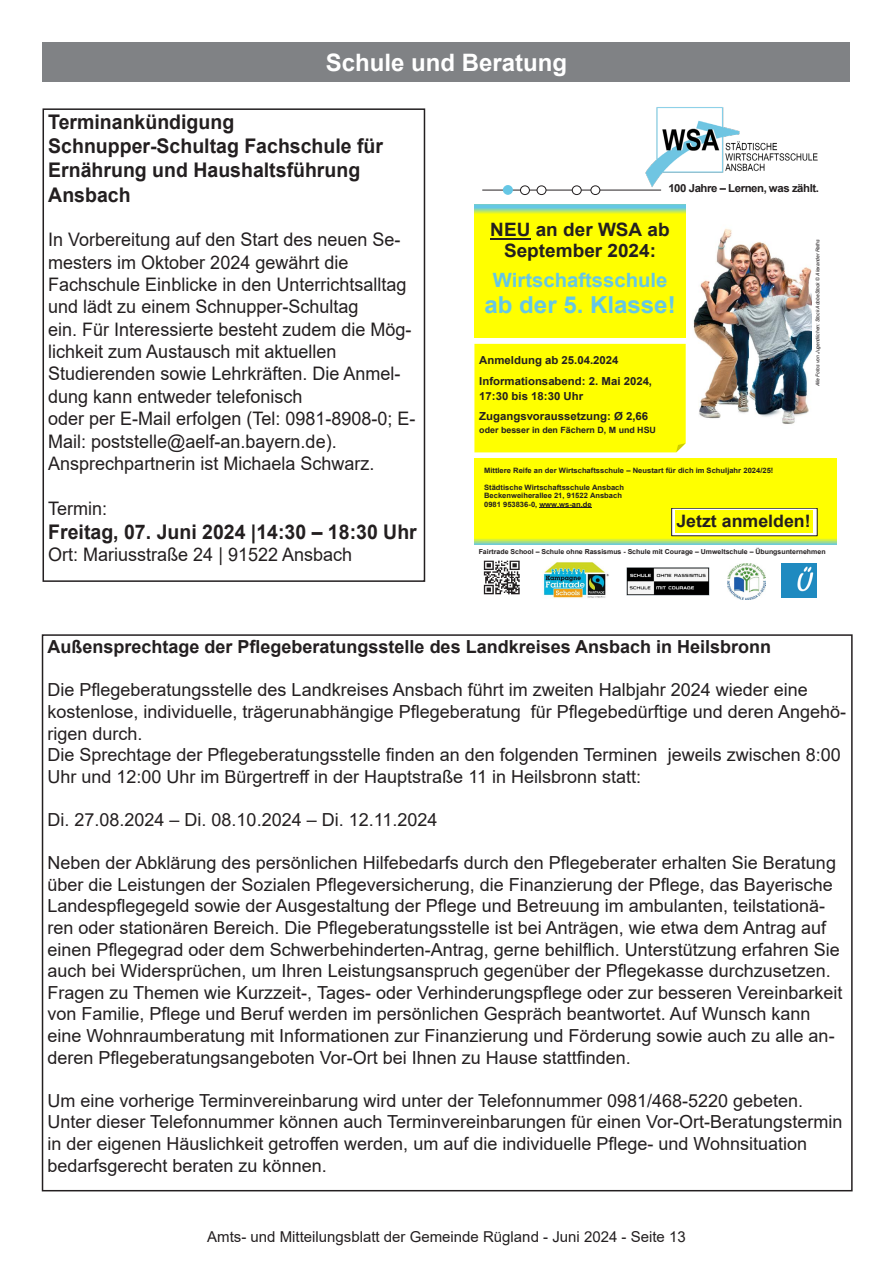
<style>
.page{position:relative;width:893px;height:1263px;background:#fff}
.page>*{position:absolute;margin:0;border:0;box-sizing:border-box;transform-origin:0 0}
.t1{font:700 24px "Arial";color:#fff}
.t2{font:700 23.4px "Arial";color:#65c7e5}
.t3{font:700 20.25px/24.2px "Arial";color:#231f20}
.t4{font:700 19.65px "Arial";color:#65c7e5}
.t5{font:18.6px/22.4px "Arial";color:#231f20}
.t6{font:700 18.45px/21.3px "Arial";color:#231f20;text-align:center}
.t7{font:18px/21.6px "Arial";color:#231f20}
.t8{font:700 18px "Arial";color:#231f20}
.t9{font:700 17.1px "Arial";color:#231f20;scale:1.04 1}
.t10{font:15px "Arial";color:#231f20}
.t11{font:700 11.1px/20.9px "Arial";color:#231f20}
.t12{font:700 11.1px "Arial";letter-spacing:-.04em;color:#231f20}
.t13{font:700 8.7px "Arial";letter-spacing:-.005em;color:#231f20}
.t14{font:700 7.35px/8.6px "Arial";color:#231f20}
.t15{font:700 6.75px "Arial";color:#231f20}
.t16{font:italic 5.1px "Arial";letter-spacing:-.005em;color:#231f20}
</style>
<div class="page">
<div style="left:43px;top:108px;width:382px;height:474px;border:2px solid #231f20"></div>
<img style="left:543px;top:562px;width:66px;height:36px">
<hr style="left:482px;top:190px;width:179px;height:1px;background:#231f20">
<img style="left:643px;top:107px;width:175px;height:83px">
<div style="left:503px;top:186px;width:9px;height:8px;background:#65c7e5;border-radius:50%"></div>
<div style="left:503px;top:185px;width:10px;height:10px;border:1px solid #65c7e5;border-radius:50%"></div>
<div style="left:520px;top:186px;width:9px;height:9px;background:#fff;border-radius:50%"></div>
<div style="left:520px;top:186px;width:10px;height:9px;border:1px solid #231f20;border-radius:50%"></div>
<div style="left:537px;top:186px;width:9px;height:9px;background:#fff;border-radius:50%"></div>
<div style="left:537px;top:186px;width:9px;height:9px;border:1px solid #231f20;border-radius:50%"></div>
<div style="left:572px;top:186px;width:9px;height:9px;background:#fff;border-radius:50%"></div>
<div style="left:572px;top:186px;width:9px;height:9px;border:1px solid #231f20;border-radius:50%"></div>
<div style="left:591px;top:186px;width:9px;height:9px;background:#fff;border-radius:50%"></div>
<div style="left:591px;top:186px;width:9px;height:9px;border:1px solid #231f20;border-radius:50%"></div>
<img style="left:728px;top:563px;width:38px;height:37px">
<img style="left:484px;top:560px;width:36px;height:35px">
<img style="left:781px;top:563px;width:36px;height:35px">
<img style="left:627px;top:567px;width:82px;height:28px">
<svg style="left:474px;top:458px;width:363px;height:86px;background:#f6f90b"></svg>
<hr style="left:539px;top:507px;width:53px;height:1px;background:#231f20">
<svg style="left:674px;top:510px;width:141px;height:24px"></svg>
<div style="left:675px;top:511px;width:138px;height:22px;background:#ff0"></div>
<img style="left:670px;top:228px;width:142px;height:196px">
<svg style="left:474px;top:205px;width:212px;height:132px;background:#bee760"></svg>
<div style="left:475px;top:208px;width:210px;height:126px;background:#ff0"></div>
<hr style="left:490px;top:238px;width:40px;height:2px;background:#231f20">
<svg style="left:474px;top:344px;width:212px;height:108px;background:#fefe0a"></svg>
<div style="left:475px;top:346px;width:210px;height:95px;background:#ff0"></div>
<div style="left:43px;top:43px;width:807px;height:39px;background:#808285"></div>
<p class="t1" style="left:326px;top:45px;width:243px">Schule und Beratung</p>
<p class="t3" style="left:48px;top:110px;width:187px">Terminankündigung</p>
<p class="t3" style="left:48px;top:134px;width:336px">Schnupper-Schultag Fachschule für<br>Ernährung und Haushaltsführung<br>Ansbach</p>
<p class="t5" style="left:48px;top:228px;width:354px">In Vorbereitung auf den Start des neuen Se&shy;mesters im Oktober 2024 gewährt die</p>
<p class="t5" style="left:48px;top:273px;width:360px">Fachschule Einblicke in den Unterrichtsalltag und lädt zu einem Schnupper-Schultag</p>
<p class="t5" style="left:48px;top:318px;width:365px">ein. Für Interessierte besteht zudem die Mög&shy;lichkeit zum Austausch mit aktuellen</p>
<p class="t5" style="left:48px;top:363px;width:354px">Studierenden sowie Lehrkräften. Die Anmel&shy;dung kann entweder telefonisch</p>
<p class="t5" style="left:48px;top:407px;width:369px">oder per E-Mail erfolgen (Tel: 0981-8908-0; E-<br>Mail: poststelle@aelf-an.bayern.de).</p>
<p class="t5" style="left:48px;top:452px;width:328px">Ansprechpartnerin ist Michaela Schwarz.</p>
<p class="t5" style="left:48px;top:497px;width:61px">Termin:</p>
<p class="t3" style="left:48px;top:520px;width:370px">Freitag, 07. Juni 2024 |14:30 – 18:30 Uhr</p>
<p class="t5" style="left:48px;top:543px;width:305px">Ort: Mariusstraße 24 | 91522 Ansbach</p>
<p class="t12" style="left:668px;top:180px;width:152px">100 Jahre – Lernen, was zählt.</p>
<p class="t6" style="left:490px;top:219px;width:181px">NEU an der WSA ab<br>September 2024:</p>
<p class="t4" style="left:493px;top:266px;width:176px">Wirtschaftsschule</p>
<p class="t2" style="left:484px;top:289px;width:193px">ab der 5. Klasse!</p>
<p class="t11" style="left:479px;top:350px;width:174px">Anmeldung ab 25.04.2024<br>Informationsabend: 2. Mai 2024,</p>
<p class="t11" style="left:479px;top:385px;width:170px">17:30 bis 18:30 Uhr<br>Zugangsvoraussetzung: Ø 2,66</p>
<p class="t13" style="left:479px;top:423px;width:178px">oder besser in den Fächern D, M und HSU</p>
<p class="t16" style="left:814px;top:386px;width:149px;rotate:-90deg">Alle Fotos von Jugendlichen: Stock AdobeStock © Alexander Raths</p>
<p class="t14" style="left:484px;top:466px;width:291px">Mittlere Reife an der Wirtschaftsschule – Neustart für dich im Schuljahr 2024/25!</p>
<p class="t14" style="left:484px;top:483px;width:142px">Städtische Wirtschaftsschule Ansbach<br>Beckenweiherallee 21, 91522 Ansbach<br>0981 953836-0, www.ws-an.de</p>
<p class="t9" style="left:676px;top:508px;width:131px">Jetzt anmelden!</p>
<p class="t15" style="left:479px;top:547px;width:348px">Fairtrade School – Schule ohne Rassismus - Schule mit Courage – Umweltschule – Übungsunternehmen</p>
<p class="t8" style="left:48px;top:634px;width:725px">Außensprechtage der Pflegeberatungsstelle des Landkreises Ansbach in Heilsbronn</p>
<p class="t7" style="left:48px;top:679px;width:800px">Die Pflegeberatungsstelle des Landkreises Ansbach führt im zweiten Halbjahr 2024 wieder eine kostenlose, individuelle, trägerunabhängige Pflegeberatung für Pflegebedürftige und deren Angehö&shy;rigen durch.</p>
<p class="t7" style="left:48px;top:744px;width:795px">Die Sprechtage der Pflegeberatungsstelle finden an den folgenden Terminen jeweils zwischen 8:00<br>Uhr und 12:00 Uhr im Bürgertreff in der Hauptstraße 11 in Heilsbronn statt:</p>
<p class="t7" style="left:48px;top:809px;width:391px">Di. 27.08.2024 – Di. 08.10.2024 – Di. 12.11.2024</p>
<p class="t7" style="left:48px;top:852px;width:796px">Neben der Abklärung des persönlichen Hilfebedarfs durch den Pflegeberater erhalten Sie Beratung über die Leistungen der Sozialen Pflegeversicherung, die Finanzierung der Pflege, das Bayerische Landespflegegeld sowie der Ausgestaltung der Pflege und Betreuung im ambulanten, teilstationä&shy;ren oder stationären Bereich. Die Pflegeberatungsstelle ist bei Anträgen, wie etwa dem Antrag auf einen Pflegegrad oder dem Schwerbehinderten-Antrag, gerne behilflich. Unterstützung erfahren Sie auch bei Widersprüchen, um Ihren Leistungsanspruch gegenüber der Pflegekasse durchzusetzen.<br>Fragen zu Themen wie Kurzzeit-, Tages- oder Verhinderungspflege oder zur besseren Vereinbarkeit von Familie, Pflege und Beruf werden im persönlichen Gespräch beantwortet. Auf Wunsch kann eine Wohnraumberatung mit Informationen zur Finanzierung und Förderung sowie auch zu alle an&shy;deren Pflegeberatungsangeboten Vor-Ort bei Ihnen zu Hause stattfinden.</p>
<p class="t7" style="left:48px;top:1089px;width:796px">Um eine vorherige Terminvereinbarung wird unter der Telefonnummer 0981/468-5220 gebeten.<br>Unter dieser Telefonnummer können auch Terminvereinbarungen für einen Vor-Ort-Beratungstermin in der eigenen Häuslichkeit getroffen werden, um auf die individuelle Pflege- und Wohnsituation bedarfsgerecht beraten zu können.</p>
<p class="t10" style="left:207px;top:1226px;width:480px">Amts- und Mitteilungsblatt der Gemeinde Rügland - Juni 2024 - Seite 13</p>
</div>
